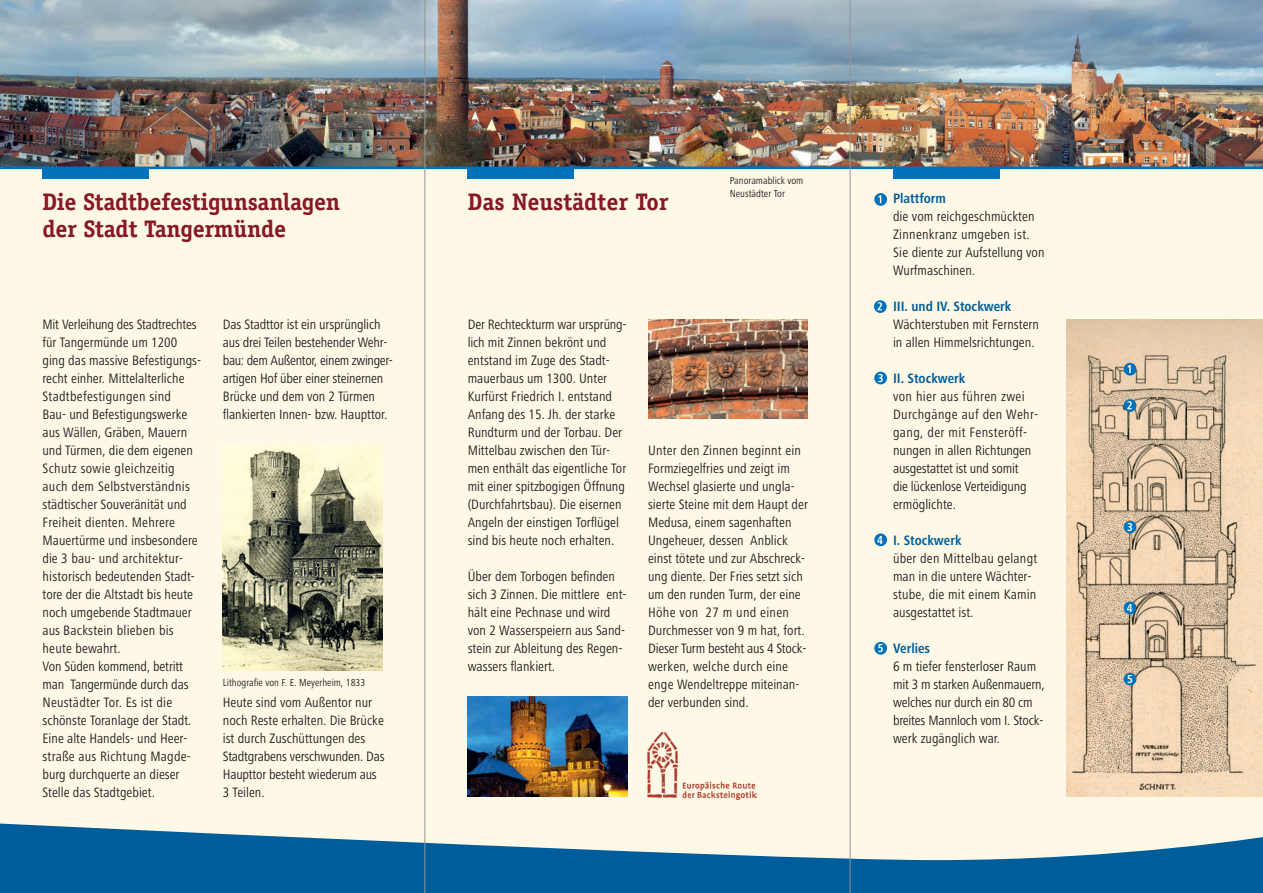
<style>
.page{position:relative;width:1263px;height:893px;background:#fef9e7}
.page>*{position:absolute;margin:0;border:0;box-sizing:border-box;transform-origin:0 0}
.t1{font:700 24px/27px "Officina Serif Std";letter-spacing:-.01em;color:#881822}
.t2{font:condensed 14.1px/18px "Frutiger Next LT";color:#231f20}
.t3{font:700 condensed 14.1px "Frutiger Next LT";color:#005d9c}
.t4{font:700 condensed 12px "Frutiger Next LT";color:#fff}
.t5{font:condensed 10.5px/13.5px "Frutiger Next LT";color:#231f20}
</style>
<div class="page">
<svg style="left:0;top:823px;width:1263px;height:70px;fill:#005d9c"></svg>
<div style="left:467px;top:167px;width:107px;height:12px;background:#0072bc"></div>
<div style="left:43px;top:167px;width:106px;height:12px;background:#0072bc"></div>
<div style="left:893px;top:167px;width:107px;height:12px;background:#0072bc"></div>
<img style="left:0;top:0;width:1263px;height:167px">
<img style="left:648px;top:319px;width:160px;height:100px">
<img style="left:468px;top:697px;width:160px;height:99px">
<img style="left:223px;top:445px;width:160px;height:226px">
<img style="left:1067px;top:319px;width:196px;height:478px">
<svg style="left:874px;top:193px;width:13px;height:13px"></svg>
<svg style="left:878px;top:195px;width:3px;height:8px"></svg>
<svg style="left:874px;top:300px;width:13px;height:13px"></svg>
<svg style="left:877px;top:302px;width:5px;height:8px"></svg>
<div style="left:874px;top:372px;width:13px;height:12px;background:#0072bc;border-radius:50%"></div>
<div style="left:874px;top:533px;width:13px;height:13px;background:#0072bc;border-radius:50%"></div>
<div style="left:874px;top:642px;width:13px;height:13px;background:#0072bc;border-radius:50%"></div>
<div style="left:1124px;top:363px;width:12px;height:13px;background:#0072bc;border-radius:50%"></div>
<svg style="left:1127px;top:365px;width:4px;height:8px"></svg>
<svg style="left:1124px;top:399px;width:12px;height:13px"></svg>
<svg style="left:1127px;top:401px;width:5px;height:8px"></svg>
<div style="left:1124px;top:521px;width:12px;height:12px;background:#0072bc;border-radius:50%"></div>
<div style="left:1124px;top:601px;width:12px;height:13px;background:#0072bc;border-radius:50%"></div>
<div style="left:1124px;top:673px;width:12px;height:12px;background:#0072bc;border-radius:50%"></div>
<img style="left:647px;top:731px;width:110px;height:68px">
<hr style="left:0;top:167px;width:1263px;height:2px;background:#0072bc">
<hr style="left:850px;top:0;width:1px;height:893px;background:#939598">
<hr style="left:424px;top:0;width:1px;height:893px;background:#939598">
<h1 class="t1" style="left:43px;top:188px;width:299px">Die Stadtbefestigunsanlagen der Stadt Tangermünde</h1>
<p class="t2" style="left:43px;top:315px;width:160px">Mit Verleihung des Stadtrechtes für Tangermünde um 1200 ging das massive Befestigungs&shy;recht einher. Mittelalterliche<br>Stadtbefestigungen sind<br>Bau- und Befestigungswerke aus Wällen, Gräben, Mauern und Türmen, die dem eigenen<br>Schutz sowie gleichzeitig auch dem Selbstverständnis städtischer Souveränität und<br>Freiheit dienten. Mehrere<br>Mauertürme und insbesondere die 3 bau- und architektur&shy;historisch bedeutenden Stadt&shy;tore der die Altstadt bis heute noch umgebende Stadtmauer aus Backstein blieben bis heute bewahrt.<br>Von Süden kommend, betritt man Tangermünde durch das<br>Neustädter Tor. Es ist die schönste Toranlage der Stadt.<br>Eine alte Handels- und Heer&shy;straße aus Richtung Magde&shy;burg durchquerte an dieser<br>Stelle das Stadtgebiet.</p>
<p class="t2" style="left:223px;top:315px;width:170px">Das Stadttor ist ein ursprünglich aus drei Teilen bestehender Wehr&shy;bau: dem Außentor, einem zwinger&shy;artigen Hof über einer steinernen Brücke und dem von 2 Türmen flankierten Innen- bzw. Haupttor.</p>
<p class="t5" style="left:223px;top:675px;width:144px">Lithografie von F. E. Meyerheim, 1833</p>
<p class="t2" style="left:223px;top:693px;width:163px">Heute sind vom Außentor nur noch Reste erhalten. Die Brücke ist durch Zuschüttungen des<br>Stadtgrabens verschwunden. Das<br>Haupttor besteht wiederum aus<br>3 Teilen.</p>
<h1 class="t1" style="left:468px;top:188px;width:202px">Das Neustädter Tor</h1>
<p class="t5" style="left:730px;top:173px;width:75px">Panoramablick vom<br>Neustädter Tor</p>
<p class="t2" style="left:468px;top:315px;width:160px">Der Rechteckturm war ursprüng&shy;lich mit Zinnen bekrönt und entstand im Zuge des Stadt&shy;mauerbaus um 1300. Unter<br>Kurfürst Friedrich I. entstand<br>Anfang des 15. Jh. der starke<br>Rundturm und der Torbau. Der<br>Mittelbau zwischen den Tür&shy;men enthält das eigentliche Tor mit einer spitzbogigen Öffnung (Durchfahrtsbau). Die eisernen<br>Angeln der einstigen Torflügel sind bis heute noch erhalten.</p>
<p class="t2" style="left:468px;top:567px;width:160px">Über dem Torbogen befinden sich 3 Zinnen. Die mittlere ent&shy;hält eine Pechnase und wird von 2 Wasserspeiern aus Sand&shy;stein zur Ableitung des Regen&shy;wassers flankiert.</p>
<p class="t2" style="left:648px;top:441px;width:161px">Unter den Zinnen beginnt ein<br>Formziegelfries und zeigt im<br>Wechsel glasierte und ungla&shy;sierte Steine mit dem Haupt der<br>Medusa, einem sagenhaften<br>Ungeheuer, dessen Anblick einst tötete und zur Abschreck&shy;ung diente. Der Fries setzt sich um den runden Turm, der eine<br>Höhe von 27 m und einen<br>Durchmesser von 9 m hat, fort.<br>Dieser Turm besteht aus 4 Stock&shy;werken, welche durch eine enge Wendeltreppe miteinan&shy;der verbunden sind.</p>
<p class="t4" style="left:878px;top:371px;width:7px">3</p>
<p class="t4" style="left:877px;top:533px;width:7px">4</p>
<p class="t4" style="left:878px;top:641px;width:7px">5</p>
<p class="t3" style="left:893px;top:190px;width:55px">Plattform</p>
<p class="t2" style="left:893px;top:207px;width:153px">die vom reichgeschmückten<br>Zinnenkranz umgeben ist.<br>Sie diente zur Aufstellung von<br>Wurfmaschinen.</p>
<p class="t3" style="left:893px;top:298px;width:120px">III. und IV. Stockwerk</p>
<p class="t2" style="left:893px;top:315px;width:148px">Wächterstuben mit Fernstern in allen Himmelsrichtungen.</p>
<p class="t3" style="left:893px;top:370px;width:74px">II. Stockwerk</p>
<p class="t2" style="left:893px;top:387px;width:147px">von hier aus führen zwei<br>Durchgänge auf den Wehr&shy;gang, der mit Fensteröff&shy;nungen in allen Richtungen ausgestattet ist und somit<br>die lückenlose Verteidigung ermöglichte.</p>
<p class="t3" style="left:893px;top:532px;width:70px">I. Stockwerk</p>
<p class="t2" style="left:893px;top:549px;width:146px">über den Mittelbau gelangt man in die untere Wächter&shy;stube, die mit einem Kamin ausgestattet ist.</p>
<p class="t3" style="left:893px;top:640px;width:39px">Verlies</p>
<p class="t2" style="left:893px;top:657px;width:153px">6 m tiefer fensterloser Raum mit 3 m starken Außenmauern, welches nur durch ein 80 cm breites Mannloch vom I. Stock&shy;werk zugänglich war.</p>
<p class="t4" style="left:1127px;top:520px;width:7px">3</p>
<p class="t4" style="left:1127px;top:601px;width:7px">4</p>
<p class="t4" style="left:1127px;top:672px;width:7px">5</p>
</div>
